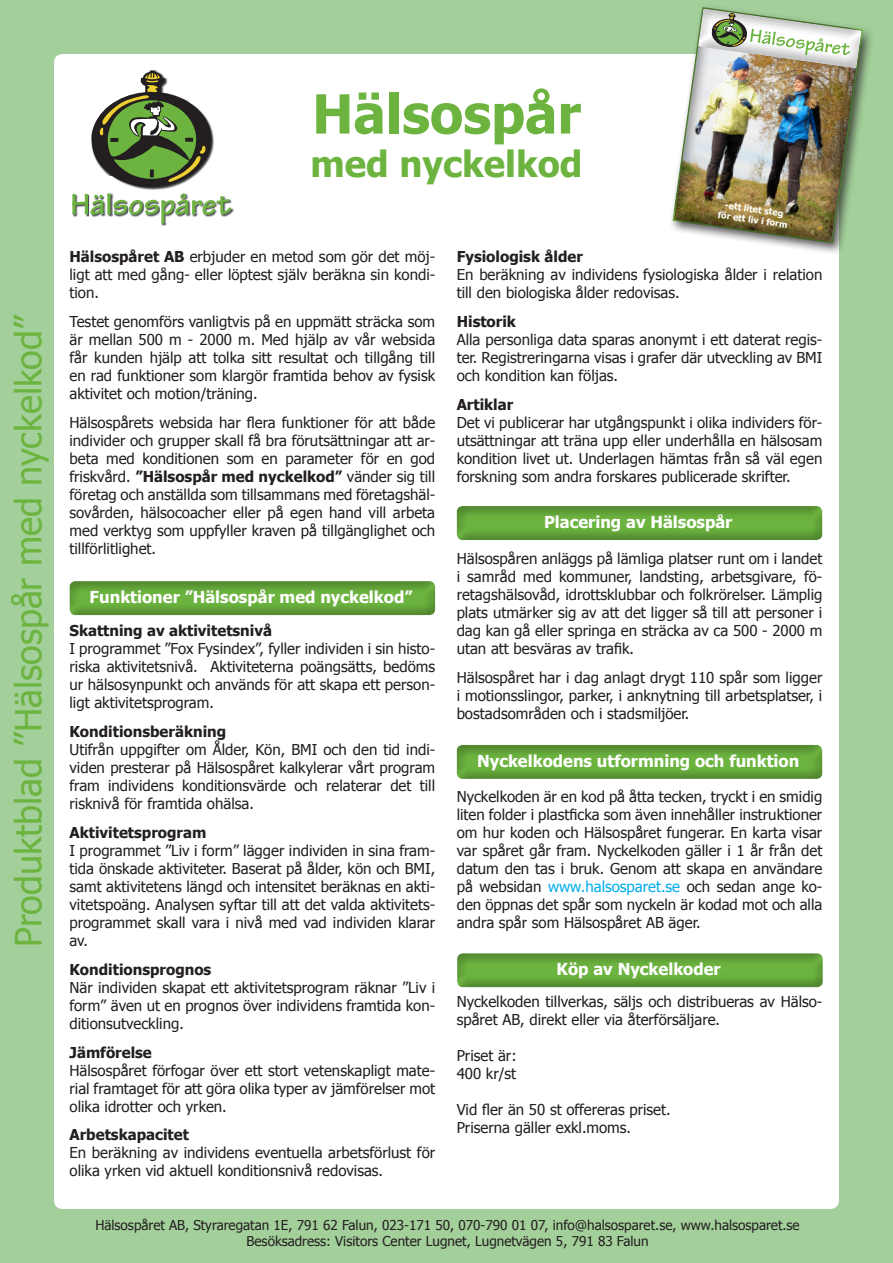
<style>
.page{position:relative;width:893px;height:1263px;background:#a3cf9a}
.page>*{position:absolute;margin:0;border:0;box-sizing:border-box;transform-origin:0 0}
.t1{font:700 54px "Tahoma";color:#6cb43f}
.t2{font:36px "Tahoma";color:#6cb43f}
.t3{font:700 36px "Tahoma";color:#6cb43f}
.t4{font:700 16.5px "Tahoma";color:#fff}
.t5{font:15px/18px "Tahoma";color:#231f20;text-align:justify}
.t6{font:700 15px "Tahoma";color:#231f20}
.t7{font:13.5px/16.2px "Tahoma";color:#231f20;text-align:center}
.t8{font:700 8.85px/10.6px "Tahoma";color:#fff;text-align:center}
.s1{font-weight:700}
.s2{color:#00aeef}
</style>
<div class="page">
<div style="left:54px;top:54px;width:785px;height:1155px;background:#fff;border-radius:9px"></div>
<div style="left:455px;top:952px;width:368px;height:37px;background:#231f20;opacity:.5"></div>
<div style="left:68px;top:580px;width:372px;height:37px;background:#231f20;opacity:.5"></div>
<div style="left:455px;top:505px;width:368px;height:37px;background:#231f20;opacity:.5"></div>
<div style="left:455px;top:744px;width:372px;height:37px;background:#231f20;opacity:.5"></div>
<div style="left:668px;top:2px;width:206px;height:253px;background:#231f20;opacity:.75"></div>
<img style="left:672px;top:7px;width:194px;height:239px">
<img style="left:696px;top:7px;width:166px;height:64px">
<img style="left:161px;top:223px;width:6px;height:3px">
<img style="left:231px;top:200px;width:3px;height:14px">
<svg style="left:72px;top:71px;width:159px;height:152px"></svg>
<h2 class="t2" style="left:4px;top:947px;width:634px;rotate:-90deg">Produktblad ”Hälsospår med nyckelkod”</h2>
<h1 class="t1" style="left:312px;top:76px;width:270px">Hälsospår</h1>
<h2 class="t3" style="left:310px;top:138px;width:274px">med nyckelkod</h2>
<p class="t8" style="left:720px;top:198px;width:72px;rotate:8deg">-ett litet steg för ett liv i form</p>
<p class="t5" style="left:70px;top:247px;width:367px"><span class="s1">Hälsospåret AB</span> erbjuder en metod som gör det möj&shy;ligt att med gång- eller löptest själv beräkna sin kondi&shy;tion.</p>
<p class="t5" style="left:70px;top:311px;width:367px">Testet genomförs vanligtvis på en uppmätt sträcka som är mellan 500 m - 2000 m. Med hjälp av vår websida får kunden hjälp att tolka sitt resultat och tillgång till en rad funktioner som klargör framtida behov av fysisk aktivitet och motion/träning.</p>
<p class="t5" style="left:70px;top:412px;width:367px">Hälsospårets websida har flera funktioner för att både individer och grupper skall få bra förutsättningar att ar&shy;beta med konditionen som en parameter för en god friskvård. <span class="s1">”Hälsospår med nyckelkod”</span> vänder sig till företag och anställda som tillsammans med företagshäl&shy;sovården, hälsocoacher eller på egen hand vill arbeta med verktyg som uppfyller kraven på tillgänglighet och tillförlitlighet.</p>
<p class="t4" style="left:90px;top:585px;width:324px">Funktioner ”Hälsospår med nyckelkod”</p>
<p class="t6" style="left:70px;top:620px;width:204px">Skattning av aktivitetsnivå</p>
<p class="t5" style="left:70px;top:639px;width:367px">I programmet ”Fox Fysindex”, fyller individen i sin histo&shy;riska aktivitetsnivå. Aktiviteterna poängsätts, bedöms ur hälsosynpunkt och används för att skapa ett person&shy;ligt aktivitetsprogram.</p>
<p class="t6" style="left:70px;top:721px;width:158px">Konditionsberäkning</p>
<p class="t5" style="left:70px;top:740px;width:367px">Utifrån uppgifter om Ålder, Kön, BMI och den tid indi&shy;viden presterar på Hälsospåret kalkylerar vårt program fram individens konditionsvärde och relaterar det till risknivå för framtida ohälsa.</p>
<p class="t6" style="left:70px;top:822px;width:138px">Aktivitetsprogram</p>
<p class="t5" style="left:70px;top:841px;width:367px">I programmet ”Liv i form” lägger individen in sina fram&shy;tida önskade aktiviteter. Baserat på ålder, kön och BMI, samt aktivitetens längd och intensitet beräknas en akti&shy;vitetspoäng. Analysen syftar till att det valda aktivitets&shy;programmet skall vara i nivå med vad individen klarar av.</p>
<p class="t6" style="left:70px;top:959px;width:143px">Konditionsprognos</p>
<p class="t5" style="left:70px;top:977px;width:367px">När individen skapat ett aktivitetsprogram räknar ”Liv i form” även ut en prognos över individens framtida kon&shy;ditionsutveckling.</p>
<p class="t6" style="left:70px;top:1041px;width:84px">Jämförelse</p>
<p class="t5" style="left:70px;top:1060px;width:367px">Hälsospåret förfogar över ett stort vetenskapligt mate&shy;rial framtaget för att göra olika typer av jämförelser mot olika idrotter och yrken.</p>
<p class="t6" style="left:70px;top:1124px;width:121px">Arbetskapacitet</p>
<p class="t5" style="left:70px;top:1143px;width:367px">En beräkning av individens eventuella arbetsförlust för olika yrken vid aktuell konditionsnivå redovisas.</p>
<p class="t6" style="left:457px;top:246px;width:128px">Fysiologisk ålder</p>
<p class="t5" style="left:457px;top:265px;width:367px">En beräkning av individens fysiologiska ålder i relation till den biologiska ålder redovisas.</p>
<p class="t6" style="left:457px;top:311px;width:61px">Historik</p>
<p class="t5" style="left:457px;top:329px;width:367px">Alla personliga data sparas anonymt i ett daterat regis&shy;ter. Registreringarna visas i grafer där utveckling av BMI och kondition kan följas.</p>
<p class="t6" style="left:457px;top:393px;width:58px">Artiklar</p>
<p class="t5" style="left:457px;top:412px;width:367px">Det vi publicerar har utgångspunkt i olika individers för&shy;utsättningar att träna upp eller underhålla en hälsosam kondition livet ut. Underlagen hämtas från så väl egen forskning som andra forskares publicerade skrifter.</p>
<p class="t4" style="left:544px;top:510px;width:190px">Placering av Hälsospår</p>
<p class="t5" style="left:457px;top:549px;width:367px">Hälsospåren anläggs på lämliga platser runt om i landet i samråd med kommuner, landsting, arbetsgivare, fö&shy;retagshälsovåd, idrottsklubbar och folkrörelser. Lämplig plats utmärker sig av att det ligger så till att personer i dag kan gå eller springa en sträcka av ca 500 - 2000 m utan att besväras av trafik.</p>
<p class="t5" style="left:457px;top:668px;width:367px">Hälsospåret har i dag anlagt drygt 110 spår som ligger i motionsslingor, parker, i anknytning till arbetsplatser, i bostadsområden och i stadsmiljöer.</p>
<p class="t4" style="left:477px;top:749px;width:324px">Nyckelkodens utformning och funktion</p>
<p class="t5" style="left:457px;top:787px;width:367px">Nyckelkoden är en kod på åtta tecken, tryckt i en smidig liten folder i plastficka som även innehåller instruktioner om hur koden och Hälsospåret fungerar. En karta visar var spåret går fram. Nyckelkoden gäller i 1 år från det datum den tas i bruk. Genom att skapa en användare på websidan <span class="s2">www.halsosparet.se</span> och sedan ange ko&shy;den öppnas det spår som nyckeln är kodad mot och alla andra spår som Hälsospåret AB äger.</p>
<p class="t4" style="left:556px;top:957px;width:166px">Köp av Nyckelkoder</p>
<p class="t5" style="left:457px;top:992px;width:367px">Nyckelkoden tillverkas, säljs och distribueras av Hälso&shy;spåret AB, direkt eller via återförsäljare.</p>
<p class="t5" style="left:457px;top:1046px;width:61px">Priset är:<br>400 kr/st</p>
<p class="t5" style="left:457px;top:1100px;width:215px">Vid fler än 50 st offereras priset.<br>Priserna gäller exkl.moms.</p>
<p class="t7" style="left:95px;top:1216px;width:706px">Hälsospåret AB, Styraregatan 1E, 791 62 Falun, 023-171 50, 070-790 01 07, info@halsosparet.se, www.halsosparet.se<br>Besöksadress: Visitors Center Lugnet, Lugnetvägen 5, 791 83 Falun</p>
</div>
